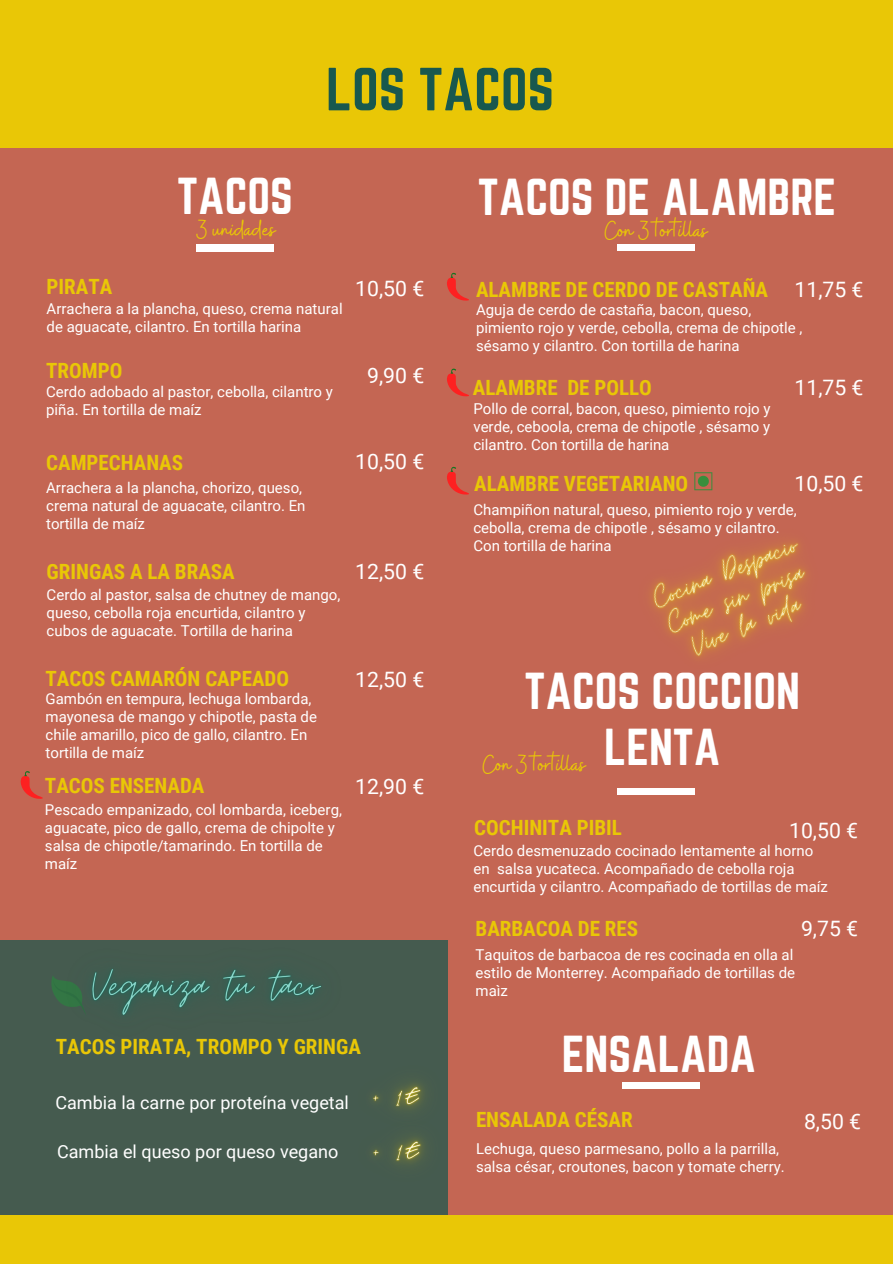
<style>
.page{position:relative;width:893px;height:1264px;background:#fff}
.page>*{position:absolute;margin:0;border:0;box-sizing:border-box;transform-origin:0 0}
.t1{font:53.25px "Norwester";color:#18584e}
.t2{font:45.45px/55.8px "Norwester";color:#fff;text-align:center}
.t3{font:27px "Buffalo";color:#e9c706}
.t4{font:21.15px "Roboto";color:#fff}
.t5{font:700 21px "Roboto Condensed";color:#e9c706}
.t6{font:18px "Roboto";color:#fff}
.t7{font:15px/18px "Roboto";color:#fff}
</style>
<div class="page">
<div style="left:0;top:0;width:892px;height:1263px;background:#c46653"></div>
<div style="left:196px;top:244px;width:78px;height:7px;background:#fff"></div>
<div style="left:0;top:939px;width:448px;height:276px;background:#455b4f"></div>
<img style="left:35px;top:939px;width:341px;height:77px">
<img style="left:372px;top:1082px;width:53px;height:82px">
<div style="left:0;top:1215px;width:892px;height:48px;background:#e9c706"></div>
<div style="left:0;top:0;width:892px;height:148px;background:#e9c706"></div>
<svg style="left:20px;top:771px;width:23px;height:27px"></svg>
<svg style="left:447px;top:272px;width:22px;height:28px"></svg>
<svg style="left:447px;top:368px;width:22px;height:28px"></svg>
<svg style="left:447px;top:466px;width:22px;height:28px"></svg>
<div style="left:617px;top:244px;width:77px;height:7px;background:#fff"></div>
<div style="left:617px;top:788px;width:77px;height:6px;background:#fff"></div>
<img style="left:652px;top:472px;width:154px;height:185px">
<div style="left:622px;top:1082px;width:77px;height:6px;background:#fff"></div>
<p class="t2" style="left:177px;top:167px;width:117px">TAC0S</p>
<p class="t3" style="left:196px;top:212px;width:81px">3 unidades</p>
<p class="t1" style="left:326px;top:57px;width:229px">LOS TACOS</p>
<h3 class="t2" style="left:478px;top:169px;width:360px">TACOS DE ALAMBRE</h3>
<p class="t3" style="left:605px;top:213px;width:104px">Con 3 tortillas</p>
<p class="t5" style="left:47px;top:275px;width:67px">PIRATA</p>
<p class="t4" style="left:355px;top:276px;width:70px">10,50 €</p>
<p class="t7" style="left:47px;top:300px;width:297px">Arrachera a la plancha, queso, crema natural de aguacate, cilantro. En tortilla harina</p>
<h6 class="t5" style="left:46px;top:359px;width:78px">TROMPO</h6>
<p class="t4" style="left:367px;top:363px;width:59px">9,90 €</p>
<p class="t7" style="left:46px;top:383px;width:288px">Cerdo adobado al pastor, cebolla, cilantro y piña. En tortilla de maíz</p>
<p class="t5" style="left:46px;top:450px;width:138px">CAMPECHANAS</p>
<p class="t4" style="left:355px;top:450px;width:70px">10,50 €</p>
<h6 class="t7" style="left:46px;top:478px;width:261px">Arrachera a la plancha, chorizo, queso, crema natural de aguacate, cilantro. En tortilla de maíz</h6>
<h6 class="t5" style="left:47px;top:559px;width:190px">GRINGAS A LA BRASA</h6>
<p class="t4" style="left:355px;top:559px;width:70px">12,50 €</p>
<h6 class="t7" style="left:47px;top:586px;width:295px">Cerdo al pastor, salsa de chutney de mango, queso, cebolla roja encurtida, cilantro y cubos de aguacate. Tortilla de harina</h6>
<h6 class="t5" style="left:46px;top:666px;width:245px">TACOS CAMARÓN CAPEADO</h6>
<p class="t4" style="left:355px;top:667px;width:70px">12,50 €</p>
<p class="t7" style="left:46px;top:690px;width:273px">Gambón en tempura, lechuga lombarda, mayonesa de mango y chipotle, pasta de chile amarillo, pico de gallo, cilantro. En tortilla de maíz</p>
<p class="t5" style="left:45px;top:773px;width:161px">TACOS ENSENADA</p>
<p class="t4" style="left:355px;top:774px;width:70px">12,90 €</p>
<p class="t7" style="left:45px;top:801px;width:298px">Pescado empanizado, col lombarda, iceberg, aguacate, pico de gallo, crema de chipolte y salsa de chipotle/tamarindo. En tortilla de maíz</p>
<h5 class="t5" style="left:56px;top:1034px;width:307px">TACOS PIRATA, TROMPO Y GRINGA</h5>
<h6 class="t6" style="left:55px;top:1091px;width:295px">Cambia la carne por proteína vegetal</h6>
<p class="t6" style="left:57px;top:1141px;width:283px">Cambia el queso por queso vegano</p>
<p class="t5" style="left:476px;top:277px;width:293px">ALAMBRE DE CERDO DE CASTAÑA</p>
<h1 class="t7" style="left:476px;top:301px;width:328px">Aguja de cerdo de castaña, bacon, queso, pimiento rojo y verde, cebolla, crema de chipotle , sésamo y cilantro. Con tortilla de harina</h1>
<h5 class="t4" style="left:794px;top:277px;width:70px">11,75 €</h5>
<h5 class="t5" style="left:473px;top:375px;width:180px">ALAMBRE DE POLLO</h5>
<p class="t7" style="left:473px;top:399px;width:298px;text-align:justify">Pollo de corral, bacon, queso, pimiento rojo y verde, ceboola, crema de chipotle , sésamo y cilantro. Con tortilla de harina</p>
<p class="t5" style="left:474px;top:472px;width:215px">ALAMBRE VEGETARIANO</p>
<h6 class="t4" style="left:794px;top:375px;width:70px">11,75 €</h6>
<p class="t4" style="left:794px;top:471px;width:70px">10,50 €</p>
<h3 class="t7" style="left:473px;top:500px;width:325px">Champiñon natural, queso, pimiento rojo y verde, cebolla, crema de chipotle , sésamo y cilantro.<br>Con tortilla de harina</h3>
<p class="t2" style="left:524px;top:662px;width:277px">TACOS COCCION<br>LENTA</p>
<h3 class="t3" style="left:482px;top:747px;width:104px">Con 3 tortillas</h3>
<p class="t5" style="left:474px;top:815px;width:149px">COCHINITA PIBIL</p>
<p class="t4" style="left:789px;top:818px;width:70px">10,50 €</p>
<h6 class="t7" style="left:473px;top:842px;width:356px">Cerdo desmenuzado cocinado lentamente al horno en salsa yucateca. Acompañado de cebolla roja encurtida y cilantro. Acompañado de tortillas de maíz</h6>
<p class="t4" style="left:801px;top:916px;width:59px">9,75 €</p>
<p class="t5" style="left:475px;top:917px;width:164px">BARBACOA DE RES</p>
<h6 class="t7" style="left:475px;top:945px;width:321px;text-align:justify">Taquitos de barbacoa de res cocinada en olla al estilo de Monterrey. Acompañado de tortillas de maìz</h6>
<p class="t2" style="left:561px;top:1026px;width:196px">ENSALADA</p>
<h6 class="t5" style="left:476px;top:1107px;width:158px">ENSALADA CÉSAR</h6>
<p class="t4" style="left:804px;top:1109px;width:59px">8,50 €</p>
<p class="t7" style="left:476px;top:1139px;width:310px">Lechuga, queso parmesano, pollo a la parrilla, salsa césar, croutones, bacon y tomate cherry.</p>
</div>
